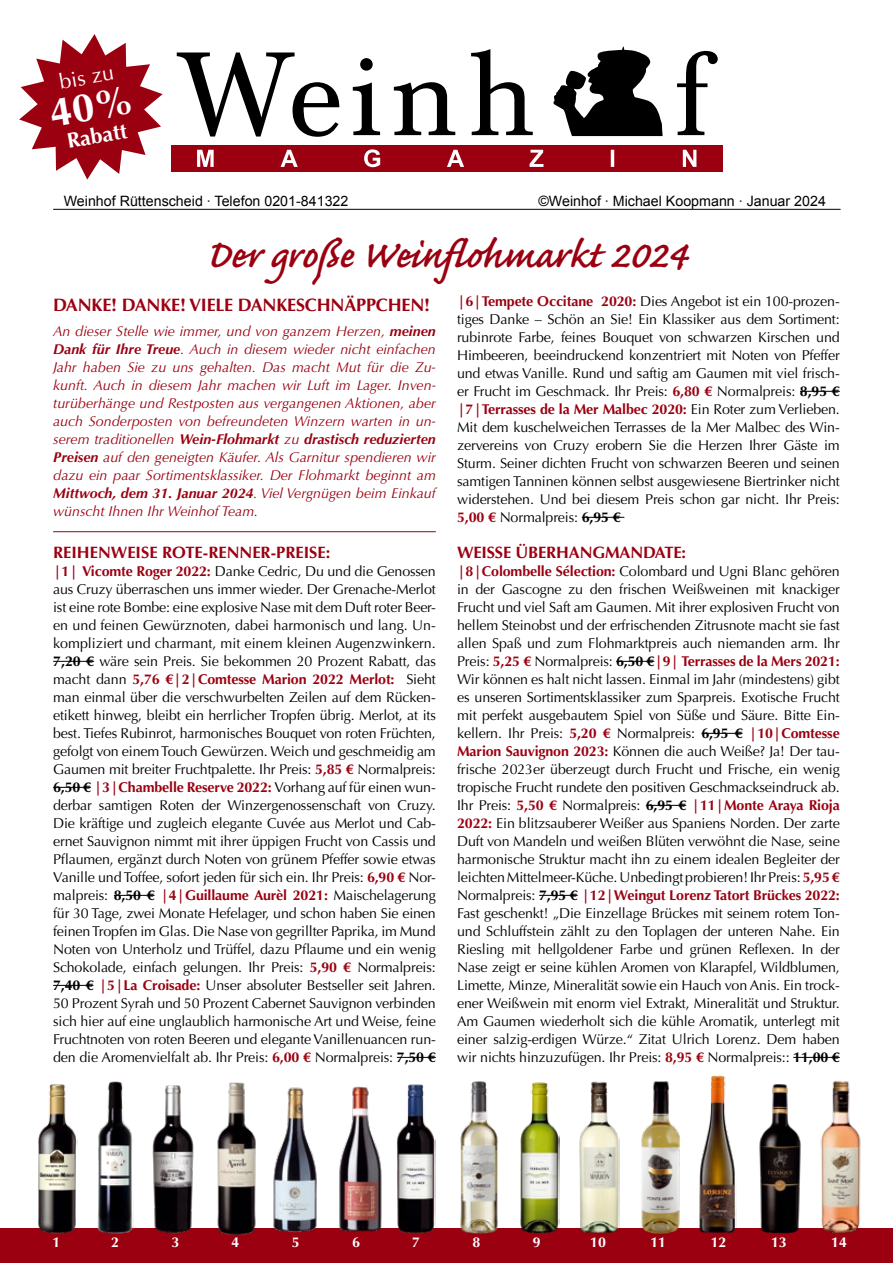
<style>
.page{position:relative;width:893px;height:1263px;background:#fff}
.page>*{position:absolute;margin:0;border:0;box-sizing:border-box;transform-origin:0 0}
.t1{font:600 49.5px "Caflisch Script Pro";letter-spacing:-.01em;color:#9b0011}
.t2{font:700 21.45px "Optima";color:#fff}
.t3{font:21.45px "Optima";color:#fff}
.t4{font:700 18px "Optima";letter-spacing:-.01em;color:#9b0011}
.t5{font:700 16.5px "Optima";color:#9b0011}
.t6{font:14.25px/18px "Optima";letter-spacing:-.01em;color:#000;text-align:justify}
.t7{font:italic 14.25px/18px "Optima";color:#9b0011;text-align:justify}
.t8{font:14.25px "Arial";color:#000}
.t9{font:700 14.25px "Optima";letter-spacing:-.01em;color:#fff}
.s1{font-weight:700}
.s2{font-weight:700;color:#9b0011}
</style>
<div class="page">
<svg style="left:177px;top:49px;width:541px;height:88px"></svg>
<div style="left:171px;top:145px;width:551px;height:26px;background:#9b0011"></div>
<svg style="left:197px;top:149px;width:499px;height:18px"></svg>
<hr style="left:53px;top:209px;width:788px;height:1px;background:#000">
<hr style="left:53px;top:661px;width:41px;height:1px;background:#000">
<hr style="left:53px;top:787px;width:38px;height:1px;background:#000">
<hr style="left:114px;top:895px;width:41px;height:1px;background:#000">
<hr style="left:53px;top:985px;width:40px;height:1px;background:#000">
<hr style="left:397px;top:1057px;width:39px;height:1px;background:#000">
<div style="left:0;top:1229px;width:893px;height:34px;background:#9b0011"></div>
<hr style="left:800px;top:391px;width:40px;height:1px;background:#000">
<hr style="left:582px;top:517px;width:42px;height:1px;background:#000">
<hr style="left:616px;top:661px;width:38px;height:1px;background:#000">
<hr style="left:701px;top:733px;width:42px;height:1px;background:#000">
<hr style="left:646px;top:805px;width:40px;height:1px;background:#000">
<hr style="left:539px;top:895px;width:39px;height:1px;background:#000">
<hr style="left:793px;top:1057px;width:47px;height:1px;background:#000">
<hr style="left:53px;top:531px;width:383px;height:1px;background:#9b0011">
<img style="left:36px;top:1084px;width:42px;height:150px">
<img style="left:97px;top:1081px;width:37px;height:152px">
<img style="left:150px;top:1085px;width:45px;height:149px">
<img style="left:216px;top:1082px;width:42px;height:153px">
<img style="left:272px;top:1087px;width:47px;height:145px">
<img style="left:336px;top:1086px;width:48px;height:146px">
<img style="left:395px;top:1084px;width:41px;height:149px">
<img style="left:458px;top:1081px;width:42px;height:152px">
<img style="left:519px;top:1082px;width:40px;height:151px">
<img style="left:579px;top:1081px;width:40px;height:152px">
<img style="left:639px;top:1081px;width:42px;height:153px">
<img style="left:698px;top:1075px;width:39px;height:158px">
<img style="left:757px;top:1084px;width:46px;height:149px">
<img style="left:811px;top:1081px;width:57px;height:153px">
<svg style="left:19px;top:34px;width:144px;height:146px"></svg>
<h2 class="t3" style="left:58px;top:69px;width:56px;rotate:-10deg">bis zu</h2>
<h2 class="t2" style="left:65px;top:129px;width:62px;rotate:-10deg">Rabatt</h2>
<p class="t8" style="left:64px;top:192px;width:286px">Weinhof Rüttenscheid ∙ Telefon 0201-841322</p>
<p class="t8" style="left:538px;top:192px;width:289px">©Weinhof ∙ Michael Koopmann ∙ Januar 2024</p>
<h1 class="t1" style="left:206px;top:229px;width:483px">Der große Weinflohmarkt 2024</h1>
<p class="t4" style="left:53px;top:294px;width:378px">DANKE! DANKE! VIELE DANKESCHNÄPPCHEN!</p>
<p class="t7" style="left:53px;top:322px;width:384px">An dieser Stelle wie immer, und von ganzem Herzen, <span class="s1">meinen Dank für Ihre Treue</span>. Auch in diesem wieder nicht einfachen Jahr haben Sie zu uns gehalten. Das macht Mut für die Zu&shy;kunft. Auch in diesem Jahr machen wir Luft im Lager. Inven&shy;turüberhänge und Restposten aus vergangenen Aktionen, aber auch Sonderposten von befreundeten Winzern warten in un&shy;serem traditionellen <span class="s1">Wein-Flohmarkt</span> zu <span class="s1">drastisch reduzierten Preisen</span> auf den geneigten Käufer. Als Garnitur spendieren wir dazu ein paar Sortimentsklassiker. Der Flohmarkt beginnt am <span class="s1">Mittwoch, dem 31. Januar 2024</span>. Viel Vergnügen beim Einkauf wünscht Ihnen Ihr Weinhof Team.</p>
<p class="t5" style="left:53px;top:543px;width:279px">REIHENWEISE ROTE-RENNER-PREISE:</p>
<p class="t6" style="left:53px;top:562px;width:384px"><span class="s2">|1| Vicomte Roger 2022:</span> Danke Cedric, Du und die Genossen aus Cruzy überraschen uns immer wieder. Der Grenache-Merlot ist eine rote Bombe: eine explosive Nase mit dem Duft roter Beer&shy;en und feinen Gewürznoten, dabei harmonisch und lang. Un&shy;kompliziert und charmant, mit einem kleinen Augenzwinkern.<br><span class="s1">7,20 €</span> wäre sein Preis. Sie bekommen 20 Prozent Rabatt, das macht dann <span class="s2">5,76 €|2|Comtesse Marion 2022 Merlot:</span> Sieht man einmal über die verschwurbelten Zeilen auf dem Rücken&shy;etikett hinweg, bleibt ein herrlicher Tropfen übrig. Merlot, at its best. Tiefes Rubinrot, harmonisches Bouquet von roten Früchten, gefolgt von einem Touch Gewürzen. Weich und geschmeidig am Gaumen mit breiter Fruchtpalette. Ihr Preis: <span class="s2">5,85 €</span> Normalpreis:<br><span class="s1">6,50 €</span> <span class="s2">|3|Chambelle Reserve 2022:</span> Vorhang auf für einen wun&shy;derbar samtigen Roten der Winzergenossenschaft von Cruzy.<br>Die kräftige und zugleich elegante Cuvée aus Merlot und Cab&shy;ernet Sauvignon nimmt mit ihrer üppigen Frucht von Cassis und Pflaumen, ergänzt durch Noten von grünem Pfeffer sowie etwas Vanille und Toffee, sofort jeden für sich ein. Ihr Preis: <span class="s2">6,90 €</span> Nor&shy;malpreis: <span class="s1">8,50 €</span> <span class="s2">|4|Guillaume Aurèl 2021:</span> Maischelagerung für 30 Tage, zwei Monate Hefelager, und schon haben Sie einen feinen Tropfen im Glas. Die Nase von gegrillter Paprika, im Mund Noten von Unterholz und Trüffel, dazu Pflaume und ein wenig Schokolade, einfach gelungen. Ihr Preis: <span class="s2">5,90 €</span> Normalpreis:<br><span class="s1">7,40 €</span> <span class="s2">|5|La Croisade:</span> Unser absoluter Bestseller seit Jahren.<br>50 Prozent Syrah und 50 Prozent Cabernet Sauvignon verbinden sich hier auf eine unglaublich harmonische Art und Weise, feine Fruchtnoten von roten Beeren und elegante Vanillenuancen run&shy;den die Aromenvielfalt ab. Ihr Preis: <span class="s2">6,00 €</span> Normalpreis: <span class="s1">7,50 €</span></p>
<p class="t6" style="left:457px;top:292px;width:384px"><span class="s2">|6|Tempete Occitane 2020:</span> Dies Angebot ist ein 100-prozen&shy;tiges Danke – Schön an Sie! Ein Klassiker aus dem Sortiment: rubinrote Farbe, feines Bouquet von schwarzen Kirschen und Himbeeren, beeindruckend konzentriert mit Noten von Pfeffer und etwas Vanille. Rund und saftig am Gaumen mit viel frisch&shy;er Frucht im Geschmack. Ihr Preis: <span class="s2">6,80 €</span> Normalpreis: <span class="s1">8,95 € </span><span class="s2">|7|Terrasses de la Mer Malbec 2020:</span> Ein Roter zum Verlieben.<br>Mit dem kuschelweichen Terrasses de la Mer Malbec des Win&shy;zervereins von Cruzy erobern Sie die Herzen Ihrer Gäste im Sturm. Seiner dichten Frucht von schwarzen Beeren und seinen samtigen Tanninen können selbst ausgewiesene Biertrinker nicht widerstehen. Und bei diesem Preis schon gar nicht. Ihr Preis:<br><span class="s2">5,00 €</span> Normalpreis: <span class="s1">6,95 €</span></p>
<p class="t5" style="left:457px;top:543px;width:230px">WEISSE ÜBERHANGMANDATE:</p>
<p class="t6" style="left:457px;top:562px;width:384px"><span class="s2">|8|Colombelle Sélection:</span> Colombard und Ugni Blanc gehören in der Gascogne zu den frischen Weißweinen mit knackiger Frucht und viel Saft am Gaumen. Mit ihrer explosiven Frucht von hellem Steinobst und der erfrischenden Zitrusnote macht sie fast allen Spaß und zum Flohmarktpreis auch niemanden arm. Ihr Preis: <span class="s2">5,25 €</span> Normalpreis: <span class="s1">6,50 €</span><span class="s2">|9| Terrasses de la Mers 2021:<br></span>Wir können es halt nicht lassen. Einmal im Jahr (mindestens) gibt es unseren Sortimentsklassiker zum Sparpreis. Exotische Frucht mit perfekt ausgebautem Spiel von Süße und Säure. Bitte Ein&shy;kellern. Ihr Preis: <span class="s2">5,20 €</span> Normalpreis: <span class="s1">6,95 €</span> <span class="s2">|10|Comtesse Marion Sauvignon 2023:</span> Können die auch Weiße? Ja! Der tau&shy;frische 2023er überzeugt durch Frucht und Frische, ein wenig tropische Frucht rundete den positiven Geschmackseindruck ab.<br>Ihr Preis: <span class="s2">5,50 €</span> Normalpreis: <span class="s1">6,95 €</span> <span class="s2">|11|Monte Araya Rioja 2022:</span> Ein blitzsauberer Weißer aus Spaniens Norden. Der zarte Duft von Mandeln und weißen Blüten verwöhnt die Nase, seine harmonische Struktur macht ihn zu einem idealen Begleiter der leichten Mittelmeer-Küche. Unbedingt probieren! Ihr Preis: <span class="s2">5,95 € </span>Normalpreis: <span class="s1">7,95 €</span> <span class="s2">|12|Weingut Lorenz Tatort Brückes 2022:<br></span>Fast geschenkt! „Die Einzellage Brückes mit seinem rotem Ton&shy;und Schluffstein zählt zu den Toplagen der unteren Nahe. Ein Riesling mit hellgoldener Farbe und grünen Reflexen. In der Nase zeigt er seine kühlen Aromen von Klarapfel, Wildblumen, Limette, Minze, Mineralität sowie ein Hauch von Anis. Ein trock&shy;ener Weißwein mit enorm viel Extrakt, Mineralität und Struktur.<br>Am Gaumen wiederholt sich die kühle Aromatik, unterlegt mit einer salzig-erdigen Würze.“ Zitat Ulrich Lorenz. Dem haben wir nichts hinzuzufügen. Ihr Preis: <span class="s2">8,95 €</span> Normalpreis:: <span class="s1">11,00 €</span></p>
<p class="t9" style="left:52px;top:1233px;width:9px">1</p>
<p class="t9" style="left:111px;top:1233px;width:9px">2</p>
<p class="t9" style="left:171px;top:1233px;width:9px">3</p>
<p class="t9" style="left:232px;top:1233px;width:9px">4</p>
<p class="t9" style="left:292px;top:1233px;width:9px">5</p>
<p class="t9" style="left:352px;top:1233px;width:9px">6</p>
<p class="t9" style="left:412px;top:1233px;width:9px">7</p>
<p class="t9" style="left:473px;top:1233px;width:9px">8</p>
<p class="t9" style="left:533px;top:1233px;width:9px">9</p>
<p class="t9" style="left:590px;top:1233px;width:17px">10</p>
<p class="t9" style="left:650px;top:1233px;width:17px">11</p>
<p class="t9" style="left:711px;top:1233px;width:17px">12</p>
<p class="t9" style="left:771px;top:1233px;width:17px">13</p>
<p class="t9" style="left:831px;top:1233px;width:17px">14</p>
</div>
